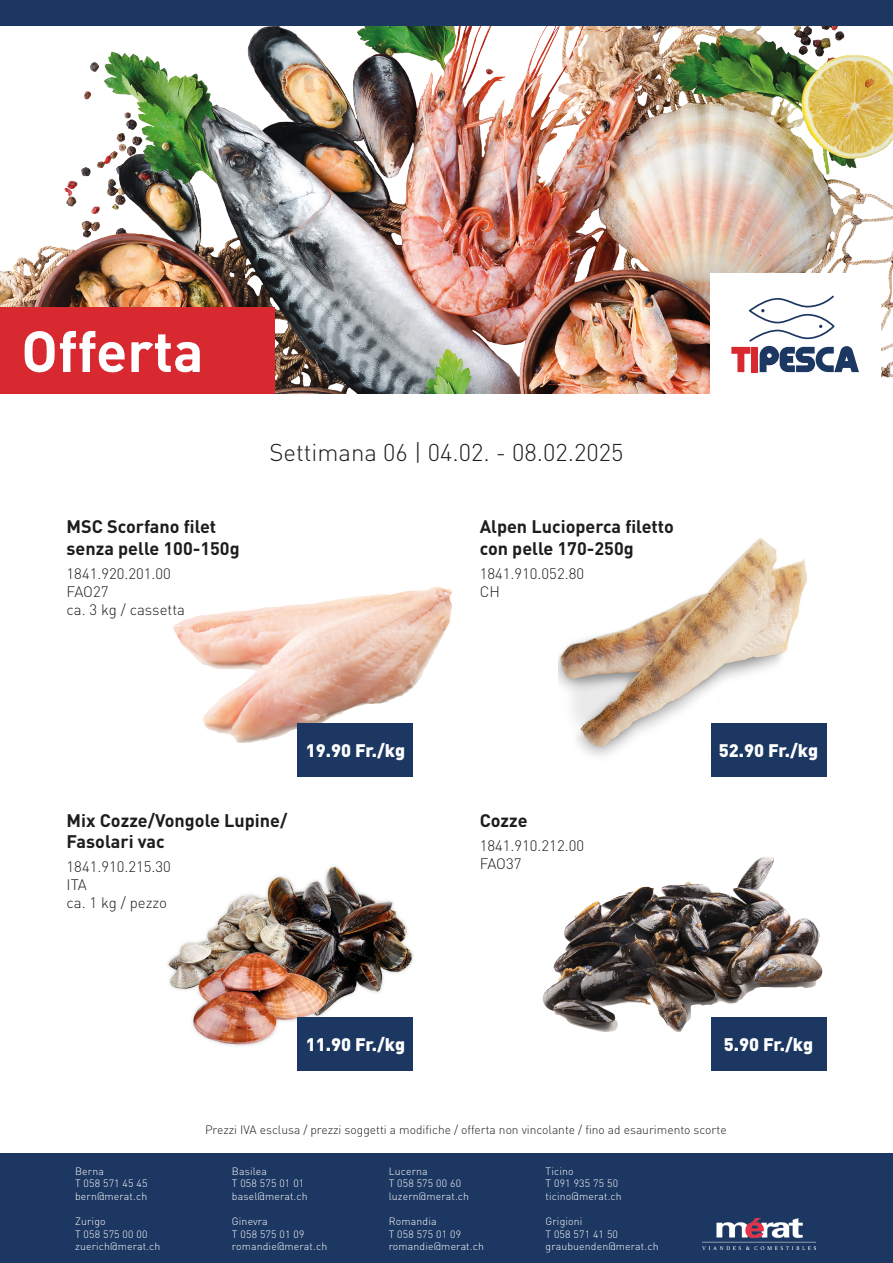
<style>
.page{position:relative;width:893px;height:1263px;background:#fff}
.page>*{position:absolute;margin:0;border:0;box-sizing:border-box;transform-origin:0 0}
.t1{font:700 57px "DIN Pro";color:#fff}
.Titel{font:300 24px "DIN Pro";color:#1d1d1b}
.t2{font:700 18px "DIN Pro";color:#1d1d1b}
.t3{font:900 18px "DIN Pro";letter-spacing:-.005em;color:#fff}
.t4{font:300 15px "DIN Pro";color:#1d1d1b}
.t5{font:300 12px "DIN Pro";color:#1d1d1b}
.t6{font:300 10.5px/12.6px "DIN Pro";letter-spacing:.015em;color:#fff}
</style>
<div class="page">
<img style="left:173px;top:587px;width:263px;height:156px">
<img style="left:559px;top:538px;width:248px;height:218px">
<img style="left:167px;top:866px;width:247px;height:205px">
<img style="left:542px;top:857px;width:222px;height:175px">
<div style="left:298px;top:724px;width:115px;height:53px;background:#1c3761"></div>
<div style="left:711px;top:724px;width:115px;height:53px;background:#1c3761"></div>
<div style="left:298px;top:1017px;width:115px;height:53px;background:#1c3761"></div>
<div style="left:711px;top:1017px;width:115px;height:53px;background:#1c3761"></div>
<img style="left:0;top:26px;width:893px;height:367px">
<div style="left:0;top:0;width:893px;height:26px;background:#1c3761"></div>
<div style="left:710px;top:273px;width:170px;height:121px;background:#fff"></div>
<svg style="left:731px;top:295px;width:128px;height:77px"></svg>
<div style="left:0;top:307px;width:274px;height:86px;background:#d92930"></div>
<div style="left:0;top:1154px;width:893px;height:109px;background:#1c3761"></div>
<img style="left:702px;top:1218px;width:113px;height:32px">
<h1 class="t1" style="left:21px;top:313px;width:184px">Offerta</h1>
<p class="t2" style="left:67px;top:515px;width:151px">MSC Scorfano filet</p>
<p class="t2" style="left:67px;top:536px;width:175px">senza pelle 100-150g</p>
<p class="t4" style="left:67px;top:563px;width:106px">1841.920.201.00</p>
<p class="t4" style="left:67px;top:581px;width:43px">FAO27</p>
<p class="t4" style="left:67px;top:599px;width:120px">ca. 3 kg / cassetta</p>
<p class="Titel" style="left:269px;top:436px;width:356px">Settimana 06 | 04.02. - 08.02.2025</p>
<p class="t2" style="left:480px;top:515px;width:196px">Alpen Lucioperca filetto</p>
<p class="t2" style="left:480px;top:536px;width:156px">con pelle 170-250g</p>
<p class="t4" style="left:480px;top:563px;width:106px">1841.910.052.80</p>
<p class="t4" style="left:480px;top:581px;width:22px">CH</p>
<p class="t3" style="left:306px;top:738px;width:101px">19.90 Fr./kg</p>
<p class="t2" style="left:67px;top:808px;width:222px">Mix Cozze/Vongole Lupine/</p>
<p class="t2" style="left:67px;top:829px;width:100px">Fasolari vac</p>
<p class="t4" style="left:67px;top:857px;width:106px">1841.910.215.30</p>
<p class="t4" style="left:67px;top:875px;width:22px">ITA</p>
<p class="t4" style="left:67px;top:893px;width:102px">ca. 1 kg / pezzo</p>
<p class="t2" style="left:480px;top:808px;width:50px">Cozze</p>
<p class="t4" style="left:480px;top:835px;width:106px">1841.910.212.00</p>
<p class="t4" style="left:480px;top:853px;width:43px">FAO37</p>
<p class="t3" style="left:719px;top:738px;width:101px">52.90 Fr./kg</p>
<p class="t3" style="left:306px;top:1032px;width:101px">11.90 Fr./kg</p>
<p class="t3" style="left:724px;top:1032px;width:91px">5.90 Fr./kg</p>
<p class="t6" style="left:75px;top:1164px;width:74px">Berna<br>T 058 571 45 45 bern@merat.ch</p>
<p class="t6" style="left:75px;top:1214px;width:87px">Zurigo<br>T 058 575 00 00 zuerich@merat.ch</p>
<p class="t5" style="left:205px;top:1121px;width:523px">Prezzi IVA esclusa / prezzi soggetti a modifiche / offerta non vincolante / fino ad esaurimento scorte</p>
<p class="t6" style="left:232px;top:1164px;width:77px">Basilea<br>T 058 575 01 01 basel@merat.ch</p>
<p class="t6" style="left:232px;top:1214px;width:97px">Ginevra<br>T 058 575 01 09 romandie@merat.ch</p>
<p class="t6" style="left:389px;top:1164px;width:82px">Lucerna<br>T 058 575 00 60 luzern@merat.ch</p>
<p class="t6" style="left:389px;top:1214px;width:97px">Romandia<br>T 058 575 01 09 romandie@merat.ch</p>
<p class="t6" style="left:546px;top:1164px;width:78px">Ticino<br>T 091 935 75 50 ticino@merat.ch</p>
<p class="t6" style="left:546px;top:1214px;width:115px">Grigioni<br>T 058 571 41 50 graubuenden@merat.ch</p>
</div>
